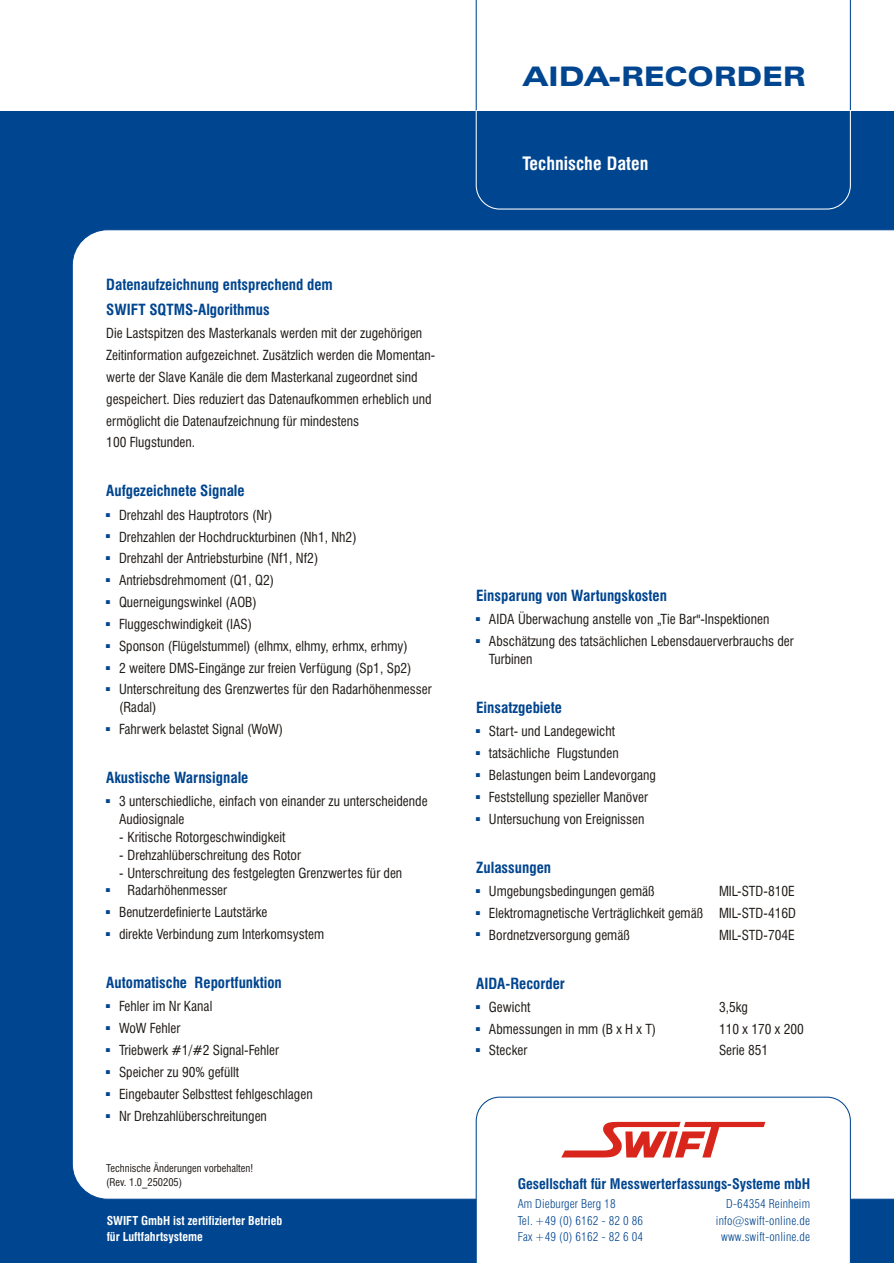
<style>
.page{position:relative;width:894px;height:1263px;background:#fff}
.page>*{position:absolute;margin:0;border:0;box-sizing:border-box;transform-origin:0 0}
.t1{font:27px "Zurich Blk Ex BT";letter-spacing:.02em;color:#00458f}
.t2{font:700 condensed 18px "Swiss 721 BT";color:#fff}
.t3{font:700 condensed 15px/25.2px "Swiss 721 BT";color:#00458f}
.t4{font:700 condensed 14.25px "Swiss 721 BT";color:#00458f}
.t5{font:condensed 13.5px/21.9px "Swiss 721 BT";color:#1f1a17}
.t6{font:300 condensed 12px "Swiss 721 BT";letter-spacing:.01em;color:#00458f}
.t7{font:700 condensed 12px/16.6px "Swiss 721 BT";color:#fff}
.t8{font:condensed 10.5px/13.8px "Swiss 721 BT";color:#1f1a17}
</style>
<div class="page">
<div style="left:0;top:111px;width:894px;height:1152px;background:#00458f"></div>
<svg style="left:476px;top:111px;width:375px;height:99px"></svg>
<div style="left:72px;top:229px;width:822px;height:971px;background:#fff"></div>
<div style="left:476px;top:1097px;width:375px;height:166px;background:#fff"></div>
<svg style="left:561px;top:1121px;width:204px;height:36px;background:#efa9a5"></svg>
<svg style="left:476px;top:617px;width:4px;height:4px"></svg>
<svg style="left:476px;top:639px;width:4px;height:4px"></svg>
<svg style="left:476px;top:729px;width:4px;height:4px"></svg>
<svg style="left:476px;top:751px;width:4px;height:4px"></svg>
<svg style="left:476px;top:773px;width:4px;height:4px"></svg>
<svg style="left:476px;top:795px;width:4px;height:4px"></svg>
<svg style="left:476px;top:817px;width:4px;height:4px"></svg>
<svg style="left:476px;top:889px;width:4px;height:4px"></svg>
<svg style="left:476px;top:911px;width:4px;height:4px"></svg>
<svg style="left:476px;top:933px;width:4px;height:3px"></svg>
<svg style="left:476px;top:1005px;width:4px;height:4px"></svg>
<svg style="left:476px;top:1027px;width:4px;height:4px"></svg>
<svg style="left:476px;top:1049px;width:4px;height:3px"></svg>
<svg style="left:106px;top:513px;width:4px;height:4px"></svg>
<svg style="left:106px;top:535px;width:4px;height:3px"></svg>
<svg style="left:106px;top:556px;width:4px;height:4px"></svg>
<svg style="left:106px;top:578px;width:4px;height:4px"></svg>
<svg style="left:106px;top:600px;width:4px;height:4px"></svg>
<svg style="left:106px;top:622px;width:4px;height:4px"></svg>
<svg style="left:106px;top:644px;width:4px;height:4px"></svg>
<svg style="left:106px;top:666px;width:4px;height:4px"></svg>
<svg style="left:106px;top:688px;width:4px;height:3px"></svg>
<svg style="left:106px;top:727px;width:4px;height:4px"></svg>
<svg style="left:106px;top:800px;width:4px;height:3px"></svg>
<svg style="left:106px;top:889px;width:4px;height:3px"></svg>
<svg style="left:106px;top:910px;width:4px;height:4px"></svg>
<svg style="left:106px;top:932px;width:4px;height:4px"></svg>
<svg style="left:106px;top:1005px;width:4px;height:3px"></svg>
<svg style="left:106px;top:1026px;width:4px;height:4px"></svg>
<svg style="left:106px;top:1048px;width:4px;height:4px"></svg>
<svg style="left:106px;top:1070px;width:4px;height:4px"></svg>
<svg style="left:106px;top:1092px;width:4px;height:4px"></svg>
<svg style="left:106px;top:1114px;width:4px;height:4px"></svg>
<h1 class="t1" style="left:523px;top:66px;width:284px">AIDA-RECORDER</h1>
<h2 class="t2" style="left:523px;top:157px;width:127px">Technische Daten</h2>
<p class="t3" style="left:106px;top:273px;width:228px">Datenaufzeichnung entsprechend dem<br>SWIFT SQTMS-Algorithmus</p>
<p class="t5" style="left:106px;top:324px;width:330px">Die Lastspitzen des Masterkanals werden mit der zugehörigen Zeitinformation aufgezeichnet. Zusätzlich werden die Momentan&shy;werte der Slave Kanäle die dem Masterkanal zugeordnet sind gespeichert. Dies reduziert das Datenaufkommen erheblich und ermöglicht die Datenaufzeichnung für mindestens<br>100 Flugstunden.</p>
<p class="t3" style="left:106px;top:480px;width:140px">Aufgezeichnete Signale</p>
<p class="t5" style="left:119px;top:505px;width:314px">Drehzahl des Hauptrotors (Nr)<br>Drehzahlen der Hochdruckturbinen (Nh1, Nh2)<br>Drehzahl der Antriebsturbine (Nf1, Nf2)<br>Antriebsdrehmoment (Q1, Q2)<br>Querneigungswinkel (AOB)<br>Fluggeschwindigkeit (IAS)<br>Sponson (Flügelstummel) (elhmx, elhmy, erhmx, erhmy)<br>2 weitere DMS-Eingänge zur freien Verfügung (Sp1, Sp2)<br>Unterschreitung des Grenzwertes für den Radarhöhenmesser</p>
<p class="t5" style="left:119px;top:698px;width:166px">(Radal)<br>Fahrwerk belastet Signal (WoW)</p>
<p class="t3" style="left:106px;top:767px;width:144px">Akustische Warnsignale</p>
<p class="t5" style="left:119px;top:794px;width:310px;line-height:17.9px">3 unterschiedliche, einfach von einander zu unterscheidende<br>Audiosignale</p>
<p class="t5" style="left:119px;top:828px;width:168px">- Kritische Rotorgeschwindigkeit</p>
<p class="t5" style="left:119px;top:845px;width:184px">- Drehzahlüberschreitung des Rotor</p>
<p class="t5" style="left:128px;top:865px;width:276px;line-height:17.9px;text-indent:-9px">- Unterschreitung des festgelegten Grenzwertes für den<br>Radarhöhenmesser</p>
<p class="t5" style="left:119px;top:903px;width:207px">Benutzerdefinierte Lautstärke<br>direkte Verbindung zum Interkomsystem</p>
<p class="t3" style="left:106px;top:972px;width:177px">Automatische Reportfunktion</p>
<p class="t5" style="left:119px;top:997px;width:195px">Fehler im Nr Kanal<br>WoW Fehler<br>Triebwerk #1/#2 Signal-Fehler<br>Speicher zu 90% gefüllt<br>Eingebauter Selbsttest fehlgeschlagen<br>Nr Drehzahlüberschreitungen</p>
<p class="t8" style="left:106px;top:1162px;width:148px">Technische Änderungen vorbehalten! (Rev. 1.0_250205)</p>
<p class="t7" style="left:107px;top:1213px;width:177px">SWIFT GmbH ist zertifizierter Betrieb für Luftfahrtsysteme</p>
<p class="t3" style="left:476px;top:585px;width:192px">Einsparung von Wartungskosten</p>
<p class="t5" style="left:489px;top:610px;width:306px">AIDA Überwachung anstelle von „Tie Bar"-Inspektionen<br>Abschätzung des tatsächlichen Lebensdauerverbrauchs der</p>
<p class="t5" style="left:489px;top:649px;width:45px">Turbinen</p>
<p class="t3" style="left:476px;top:696px;width:87px">Einsatzgebiete</p>
<p class="t5" style="left:489px;top:722px;width:169px">Start- und Landegewicht tatsächliche Flugstunden<br>Belastungen beim Landevorgang<br>Feststellung spezieller Manöver<br>Untersuchung von Ereignissen</p>
<p class="t3" style="left:476px;top:856px;width:76px">Zulassungen</p>
<p class="t5" style="left:489px;top:881px;width:309px;text-align:justify;text-indent:230px">MIL-STD-810E Elektromagnetische Verträglichkeit gemäß MIL-STD-416D Bordnetzversorgung gemäß</p>
<p class="t5" style="left:489px;top:881px;width:167px">Umgebungsbedingungen gemäß</p>
<p class="t5" style="left:719px;top:925px;width:77px">MIL-STD-704E</p>
<p class="t3" style="left:476px;top:972px;width:90px">AIDA-Recorder</p>
<p class="t5" style="left:489px;top:997px;width:43px">Gewicht</p>
<p class="t5" style="left:719px;top:997px;width:30px">3,5kg</p>
<p class="t5" style="left:489px;top:1019px;width:169px">Abmessungen in mm (B x H x T)</p>
<p class="t5" style="left:719px;top:1019px;width:86px">110 x 170 x 200</p>
<p class="t5" style="left:489px;top:1041px;width:40px">Stecker</p>
<p class="t5" style="left:719px;top:1041px;width:51px">Serie 851</p>
<p class="t4" style="left:518px;top:1178px;width:294px">Gesellschaft für Messwerterfassungs-Systeme mbH</p>
<p class="t6" style="left:518px;top:1199px;width:99px">Am Dieburger Berg 18</p>
<p class="t6" style="left:726px;top:1199px;width:85px">D-64354 Reinheim</p>
<p class="t6" style="left:518px;top:1215px;width:127px">Tel. +49 (0) 6162 - 82 0 86</p>
<p class="t6" style="left:716px;top:1215px;width:96px">info@swift-online.de</p>
<p class="t6" style="left:518px;top:1232px;width:127px">Fax +49 (0) 6162 - 82 6 04</p>
<p class="t6" style="left:721px;top:1232px;width:91px">www.swift-online.de</p>
</div>
